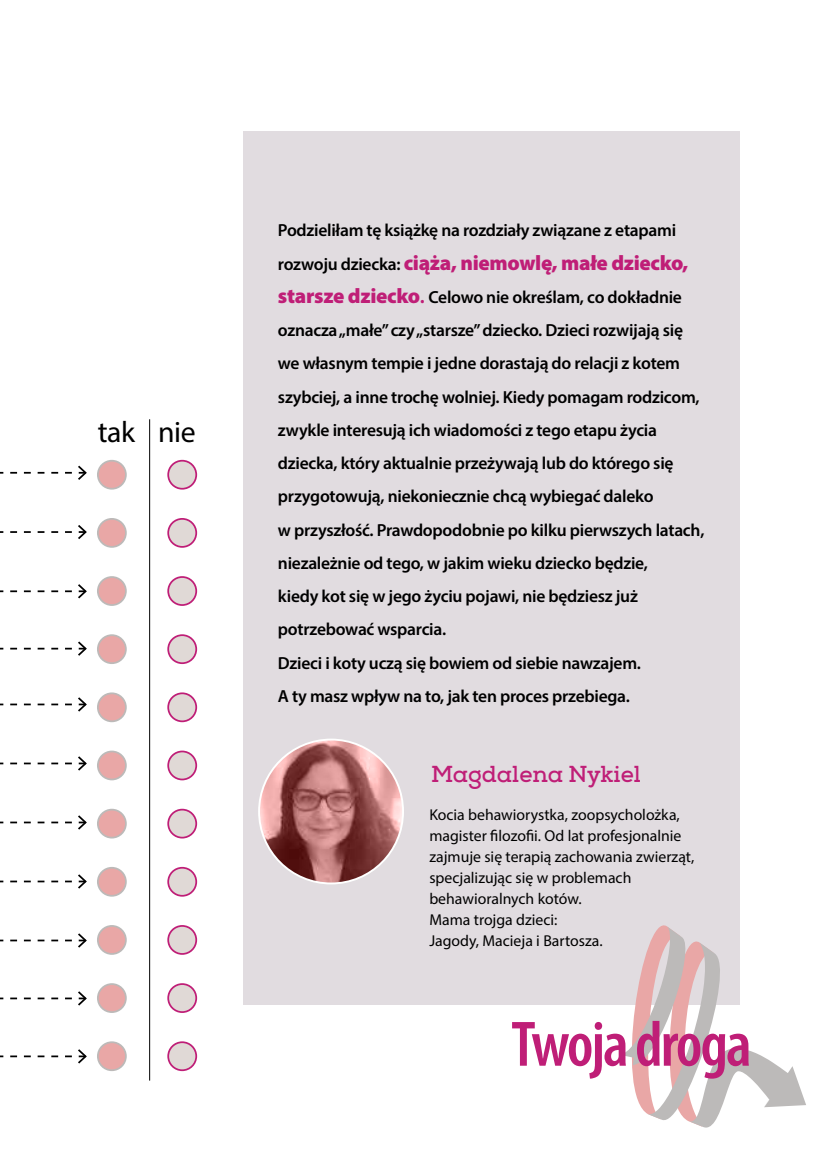
<style>
.page{position:relative;width:819px;height:1166px;background:#fff}
.page>*{position:absolute;margin:0;border:0;box-sizing:border-box;transform-origin:0 0}
.t1{font:600 condensed 64.75px "Myriad Pro";letter-spacing:-.03em;color:#bf1e77}
.t2{font:29.75px "Myriad Pro";letter-spacing:-.015em;color:#000}
.t3{font:700 22.57px "Nexa Slab";color:#bf1e77}
.t4{font:900 21px "Myriad Pro";letter-spacing:-.015em;color:#bf1e77}
.t5{font:600 17.5px/33.2px "Myriad Pro";letter-spacing:-.015em;color:#000}
.t6{font:15.75px/21px "Myriad Pro";color:#000}
.s1{font-weight:600;font-size:17.5px;color:#000}
.s2{font-weight:900;font-size:21px;color:#bf1e77}
.s3{font-size:21px;color:#bf1e77}
</style>
<div class="page">
<div style="left:243px;top:131px;width:496px;height:874px;background:#e1dce0"></div>
<svg style="left:621px;top:911px;width:185px;height:217px"></svg>
<hr style="left:149px;top:419px;width:1px;height:661px;background:#000">
<div style="left:98px;top:461px;width:28px;height:28px;background:#e9a7a6;border-radius:50%"></div>
<div style="left:97px;top:460px;width:30px;height:30px;border:2px solid #bcbab9;border-radius:50%"></div>
<div style="left:98px;top:519px;width:28px;height:28px;background:#e9a7a6;border-radius:50%"></div>
<div style="left:97px;top:518px;width:30px;height:30px;border:2px solid #bcbab9;border-radius:50%"></div>
<div style="left:98px;top:577px;width:28px;height:28px;background:#e9a7a6;border-radius:50%"></div>
<div style="left:97px;top:576px;width:30px;height:30px;border:2px solid #bcbab9;border-radius:50%"></div>
<div style="left:98px;top:635px;width:28px;height:28px;background:#e9a7a6;border-radius:50%"></div>
<div style="left:97px;top:634px;width:30px;height:30px;border:2px solid #bcbab9;border-radius:50%"></div>
<div style="left:98px;top:693px;width:28px;height:28px;background:#e9a7a6;border-radius:50%"></div>
<div style="left:97px;top:692px;width:30px;height:30px;border:2px solid #bcbab9;border-radius:50%"></div>
<div style="left:98px;top:751px;width:28px;height:28px;background:#e9a7a6;border-radius:50%"></div>
<div style="left:97px;top:750px;width:30px;height:30px;border:2px solid #bcbab9;border-radius:50%"></div>
<div style="left:98px;top:809px;width:28px;height:28px;background:#e9a7a6;border-radius:50%"></div>
<div style="left:97px;top:809px;width:30px;height:29px;border:2px solid #bcbab9;border-radius:50%"></div>
<div style="left:98px;top:868px;width:28px;height:28px;background:#e9a7a6;border-radius:50%"></div>
<div style="left:97px;top:867px;width:30px;height:29px;border:2px solid #bcbab9;border-radius:50%"></div>
<div style="left:98px;top:926px;width:28px;height:28px;background:#e9a7a6;border-radius:50%"></div>
<div style="left:97px;top:925px;width:30px;height:30px;border:2px solid #bcbab9;border-radius:50%"></div>
<div style="left:98px;top:984px;width:28px;height:28px;background:#e9a7a6;border-radius:50%"></div>
<div style="left:97px;top:983px;width:30px;height:30px;border:2px solid #bcbab9;border-radius:50%"></div>
<div style="left:98px;top:1042px;width:28px;height:28px;background:#e9a7a6;border-radius:50%"></div>
<div style="left:97px;top:1041px;width:30px;height:30px;border:2px solid #bcbab9;border-radius:50%"></div>
<div style="left:168px;top:461px;width:28px;height:28px;background:#e0d9d6;border-radius:50%"></div>
<div style="left:167px;top:460px;width:30px;height:30px;border:2px solid #bf1e77;border-radius:50%"></div>
<div style="left:168px;top:519px;width:28px;height:28px;background:#e0d9d6;border-radius:50%"></div>
<div style="left:167px;top:518px;width:30px;height:30px;border:2px solid #bf1e77;border-radius:50%"></div>
<div style="left:168px;top:577px;width:28px;height:28px;background:#e0d9d6;border-radius:50%"></div>
<div style="left:167px;top:576px;width:30px;height:30px;border:2px solid #bf1e77;border-radius:50%"></div>
<div style="left:168px;top:635px;width:28px;height:28px;background:#e0d9d6;border-radius:50%"></div>
<div style="left:167px;top:634px;width:30px;height:30px;border:2px solid #bf1e77;border-radius:50%"></div>
<div style="left:168px;top:693px;width:28px;height:28px;background:#e0d9d6;border-radius:50%"></div>
<div style="left:167px;top:692px;width:30px;height:30px;border:2px solid #bf1e77;border-radius:50%"></div>
<div style="left:168px;top:751px;width:28px;height:28px;background:#e0d9d6;border-radius:50%"></div>
<div style="left:167px;top:750px;width:30px;height:30px;border:2px solid #bf1e77;border-radius:50%"></div>
<div style="left:168px;top:809px;width:28px;height:28px;background:#e0d9d6;border-radius:50%"></div>
<div style="left:167px;top:809px;width:30px;height:29px;border:2px solid #bf1e77;border-radius:50%"></div>
<div style="left:168px;top:868px;width:28px;height:28px;background:#e0d9d6;border-radius:50%"></div>
<div style="left:167px;top:867px;width:30px;height:29px;border:2px solid #bf1e77;border-radius:50%"></div>
<div style="left:168px;top:926px;width:28px;height:28px;background:#e0d9d6;border-radius:50%"></div>
<div style="left:167px;top:925px;width:30px;height:30px;border:2px solid #bf1e77;border-radius:50%"></div>
<div style="left:168px;top:984px;width:28px;height:28px;background:#e0d9d6;border-radius:50%"></div>
<div style="left:167px;top:983px;width:30px;height:30px;border:2px solid #bf1e77;border-radius:50%"></div>
<div style="left:168px;top:1042px;width:28px;height:28px;background:#e0d9d6;border-radius:50%"></div>
<div style="left:167px;top:1041px;width:30px;height:30px;border:2px solid #bf1e77;border-radius:50%"></div>
<svg style="left:0;top:465px;width:87px;height:15px"></svg>
<svg style="left:0;top:525px;width:87px;height:14px"></svg>
<svg style="left:0;top:584px;width:87px;height:15px"></svg>
<svg style="left:0;top:641px;width:87px;height:15px"></svg>
<svg style="left:0;top:697px;width:87px;height:15px"></svg>
<svg style="left:0;top:756px;width:87px;height:15px"></svg>
<svg style="left:0;top:815px;width:87px;height:15px"></svg>
<svg style="left:0;top:874px;width:87px;height:15px"></svg>
<svg style="left:0;top:933px;width:87px;height:15px"></svg>
<svg style="left:0;top:991px;width:87px;height:15px"></svg>
<svg style="left:0;top:1049px;width:87px;height:15px"></svg>
<svg style="left:259px;top:739px;width:144px;height:144px;background:#ac6d6c"></svg>
<h2 class="t2" style="left:98px;top:413px;width:99px">tak nie</h2>
<p class="t5" style="left:278px;top:213px;width:400px">Podzieliłam tę książkę na rozdziały związane z etapami</p>
<p class="t4" style="left:278px;top:248px;width:412px"><span class="s1">rozwoju dziecka:</span> ciąża, niemowlę, małe dziecko,</p>
<p class="t5" style="left:278px;top:280px;width:428px"><span class="s2">starsze dziecko</span><span class="s3">.</span> Celowo nie określam, co dokładnie oznacza „małe” czy „starsze” dziecko. Dzieci rozwijają się we własnym tempie i jedne dorastają do relacji z kotem szybciej, a inne trochę wolniej. Kiedy pomagam rodzicom, zwykle interesują ich wiadomości z tego etapu życia dziecka, który aktualnie przeżywają lub do którego się przygotowują, niekoniecznie chcą wybiegać daleko<br>w przyszłość. Prawdopodobnie po kilku pierwszych latach, niezależnie od tego, w jakim wieku dziecko będzie,<br>kiedy kot się w jego życiu pojawi, nie będziesz już potrzebować wsparcia.<br>Dzieci i koty uczą się bowiem od siebie nawzajem.<br>A ty masz wpływ na to, jak ten proces przebiega.</p>
<p class="t3" style="left:431px;top:760px;width:211px">Magdalena Nykiel</p>
<p class="t6" style="left:429px;top:804px;width:266px">Kocia behawiorystka, zoopsycholożka, magister filozofii. Od lat profesjonalnie zajmuje się terapią zachowania zwierząt, specjalizując się w problemach behawioralnych kotów.<br>Mama trojga dzieci:<br>Jagody, Macieja i Bartosza.</p>
<h1 class="t1" style="left:511px;top:1004px;width:242px">Twoja droga</h1>
</div>
